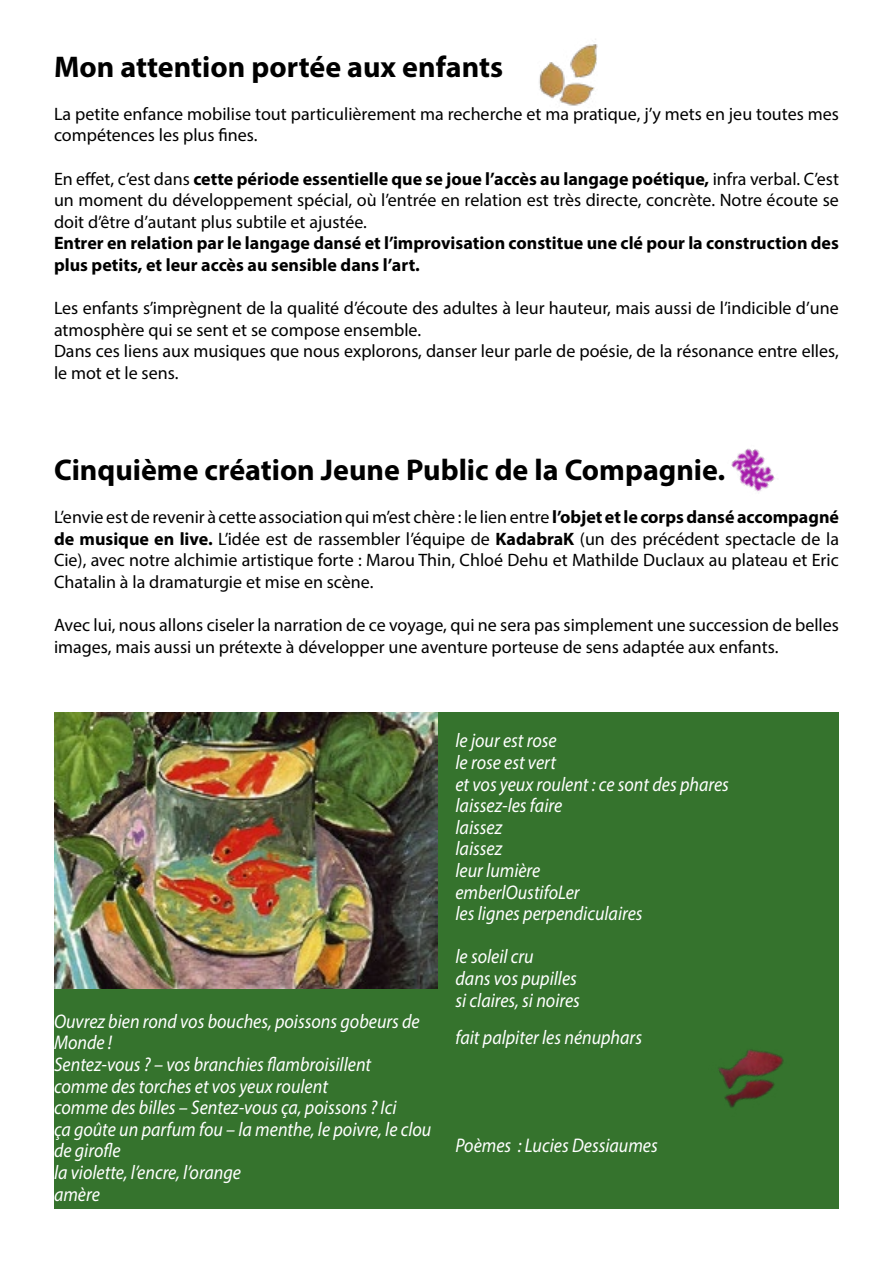
<style>
.page{position:relative;width:893px;height:1263px;background:#fff}
.page>*{position:absolute;margin:0;border:0;box-sizing:border-box;transform-origin:0 0}
.t1{font:700 30px "Myriad Pro";color:#000}
.t2{font:italic 19.8px/21.6px "Myriad Pro";color:#fff;scale:.91 1}
.t3{font:18px/21.6px "Myriad Pro";color:#000}
.t4{font:700 18px/21.6px "Myriad Pro";color:#000}
.s1{font-weight:700}
</style>
<div class="page">
<img style="left:731px;top:448px;width:44px;height:44px">
<img style="left:539px;top:39px;width:59px;height:67px">
<div style="left:54px;top:712px;width:785px;height:497px;background:#35732d"></div>
<img style="left:54px;top:712px;width:383px;height:277px">
<img style="left:718px;top:1049px;width:66px;height:59px">
<h1 class="t1" style="left:54px;top:47px;width:451px">Mon attention portée aux enfants</h1>
<p class="t3" style="left:54px;top:103px;width:786px">La petite enfance mobilise tout particulièrement ma recherche et ma pratique, j’y mets en jeu toutes mes compétences les plus fines.</p>
<p class="t3" style="left:54px;top:167px;width:786px;text-align:justify">En effet, c’est dans <span class="s1">cette période essentielle que se joue l’accès au langage poétique,</span> infra verbal. C’est un moment du développement spécial, où l’entrée en relation est très directe, concrète. Notre écoute se doit d’être d’autant plus subtile et ajustée.</p>
<p class="t4" style="left:54px;top:232px;width:786px">Entrer en relation par le langage dansé et l’improvisation constitue une clé pour la construction des plus petits, et leur accès au sensible dans l’art.</p>
<p class="t3" style="left:54px;top:297px;width:786px">Les enfants s’imprègnent de la qualité d’écoute des adultes à leur hauteur, mais aussi de l’indicible d’une atmosphère qui se sent et se compose ensemble.<br>Dans ces liens aux musiques que nous explorons, danser leur parle de poésie, de la résonance entre elles, le mot et le sens.</p>
<h1 class="t1" style="left:54px;top:450px;width:673px">Cinquième création Jeune Public de la Compagnie.</h1>
<p class="t3" style="left:54px;top:506px;width:786px;text-align:justify">L’envie est de revenir à cette association qui m’est chère : le lien entre <span class="s1">l’objet et le corps dansé accompagné de musique en live.</span> L’idée est de rassembler l’équipe de <span class="s1">KadabraK</span> (un des précédent spectacle de la Cie), avec notre alchimie artistique forte : Marou Thin, Chloé Dehu et Mathilde Duclaux au plateau et Eric Chatalin à la dramaturgie et mise en scène.</p>
<p class="t3" style="left:54px;top:614px;width:786px">Avec lui, nous allons ciseler la narration de ce voyage, qui ne sera pas simplement une succession de belles images, mais aussi un prétexte à développer une aventure porteuse de sens adaptée aux enfants.</p>
<p class="t2" style="left:54px;top:1010px;width:416px">Ouvrez bien rond vos bouches, poissons gobeurs de<br>Monde !<br>Sentez-vous ? – vos branchies flambroisillent<br>comme des torches et vos yeux roulent<br>comme des billes – Sentez-vous ça, poissons ? Ici<br>ça goûte un parfum fou – la menthe, le poivre, le clou de girofle<br>la violette, l’encre, l’orange<br>amère</p>
<p class="t2" style="left:455px;top:730px;width:302px">le jour est rose<br>le rose est vert<br>et vos yeux roulent : ce sont des phares laissez-les faire<br>laissez<br>laissez<br>leur lumière<br>emberlOustifoLer<br>les lignes perpendiculaires</p>
<p class="t2" style="left:455px;top:946px;width:138px">le soleil cru<br>dans vos pupilles si claires, si noires</p>
<p class="t2" style="left:455px;top:1026px;width:207px">fait palpiter les nénuphars</p>
<p class="t2" style="left:455px;top:1134px;width:224px">Poèmes : Lucies Dessiaumes</p>
</div>
